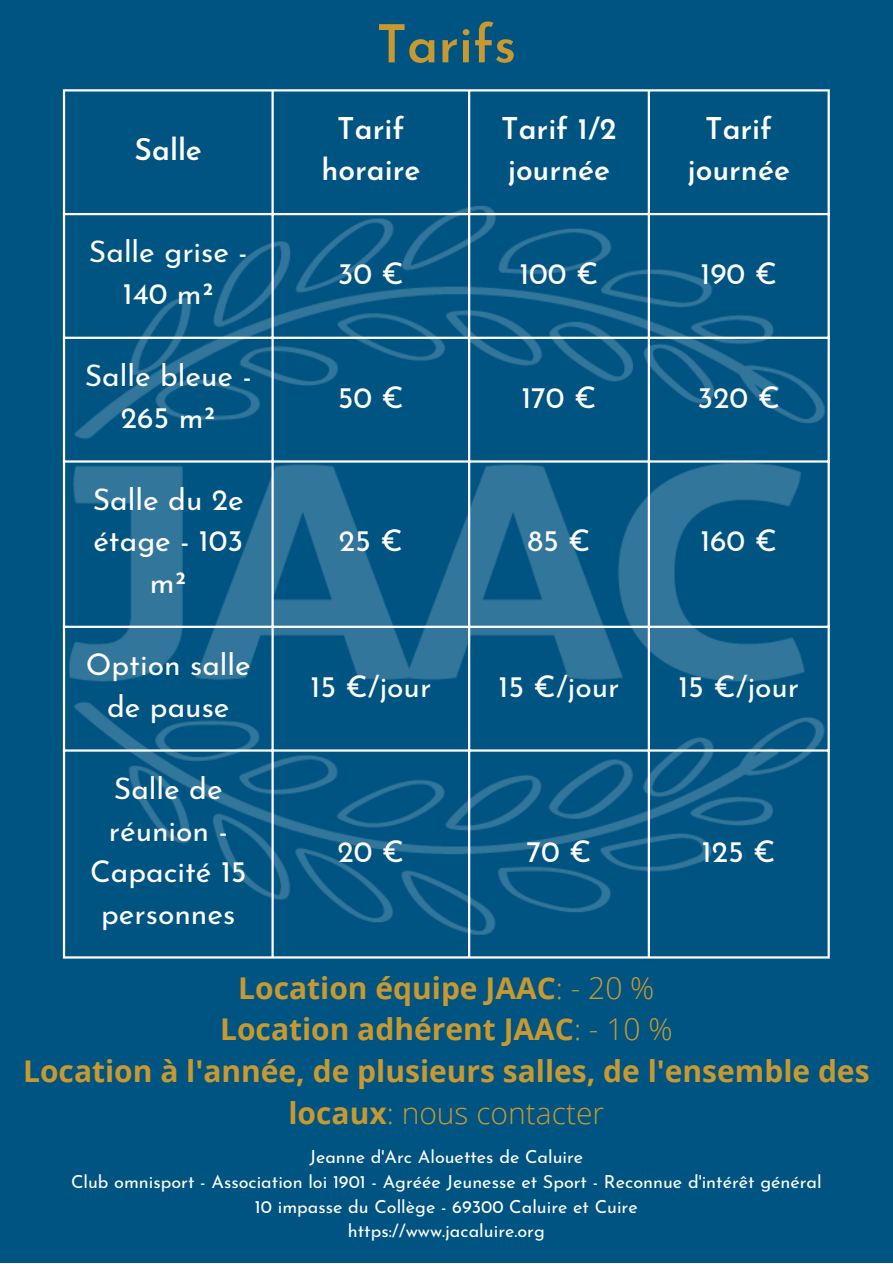
<style>
.page{position:relative;width:893px;height:1264px;background:#fff}
.page>*{position:absolute;margin:0;border:0;box-sizing:border-box;transform-origin:0 0}
.t1{font:600 52.5px "Josefin Sans";color:#c79930}
.t2{font:30px/41.5px "Josefin Sans";color:#fff;text-align:center}
.t3{font:700 30px/41.5px "Open Sans";color:#c79930;text-align:center}
.t4{font:600 30px/41.5px "Josefin Sans";color:#fff;text-align:center}
.t5{font:18px/24.8px "Josefin Sans";color:#fff;text-align:center}
.s1{font-weight:300}
</style>
<div class="page">
<div style="left:0;top:0;width:892px;height:1262px;background:#005482"></div>
<hr style="left:63px;top:91px;width:2px;height:865px;background:#fff">
<hr style="left:271px;top:91px;width:3px;height:865px;background:#fff">
<hr style="left:468px;top:91px;width:2px;height:865px;background:#fff">
<hr style="left:647px;top:91px;width:3px;height:865px;background:#fff">
<hr style="left:827px;top:91px;width:2px;height:865px;background:#fff">
<hr style="left:63px;top:89px;width:766px;height:2px;background:#fff">
<img style="left:62px;top:125px;width:768px;height:834px">
<h2 class="t4" style="left:135px;top:132px;width:69px">Salle</h2>
<h2 class="t2" style="left:89px;top:234px;width:160px">Salle grise -<br>140 m²</h2>
<h2 class="t2" style="left:85px;top:358px;width:168px">Salle bleue -<br>265 m²</h2>
<h2 class="t2" style="left:93px;top:481px;width:152px">Salle du 2e étage - 103 m²</h2>
<h2 class="t2" style="left:86px;top:647px;width:166px">Option salle de pause</h2>
<h2 class="t2" style="left:90px;top:770px;width:158px">Salle de réunion -<br>Capacité 15 personnes</h2>
<h1 class="t1" style="left:376px;top:23px;width:141px">Tarifs</h1>
<h2 class="t4" style="left:321px;top:110px;width:100px">Tarif horaire</h2>
<h2 class="t4" style="left:501px;top:110px;width:117px;text-align:left">Tarif 1/2 journée</h2>
<h2 class="t4" style="left:687px;top:110px;width:104px">Tarif journée</h2>
<h2 class="t2" style="left:337px;top:255px;width:68px">30 €</h2>
<h2 class="t2" style="left:519px;top:255px;width:81px">100 €</h2>
<h2 class="t2" style="left:700px;top:255px;width:78px">190 €</h2>
<h2 class="t2" style="left:338px;top:379px;width:68px">50 €</h2>
<h2 class="t2" style="left:521px;top:379px;width:77px">170 €</h2>
<h2 class="t2" style="left:697px;top:379px;width:84px">320 €</h2>
<h2 class="t2" style="left:339px;top:523px;width:65px">25 €</h2>
<h2 class="t2" style="left:527px;top:523px;width:65px">85 €</h2>
<h2 class="t2" style="left:700px;top:523px;width:78px">160 €</h2>
<h2 class="t2" style="left:310px;top:668px;width:122px">15 €/jour</h2>
<h2 class="t2" style="left:498px;top:668px;width:122px">15 €/jour</h2>
<h2 class="t2" style="left:678px;top:668px;width:122px">15 €/jour</h2>
<h2 class="t2" style="left:337px;top:833px;width:68px">20 €</h2>
<h2 class="t2" style="left:526px;top:833px;width:67px">70 €</h2>
<h2 class="t2" style="left:701px;top:833px;width:75px">125 €</h2>
<h2 class="t3" style="left:23px;top:966px;width:847px">Location équipe JAAC<span class="s1">: - 20 %<br></span>Location adhérent JAAC<span class="s1">: - 10 %<br></span>Location à l'année, de plusieurs salles, de l'ensemble des locaux<span class="s1">: nous contacter</span></h2>
<p class="t5" style="left:71px;top:1146px;width:752px">Jeanne d'Arc Alouettes de Caluire<br>Club omnisport - Association loi 1901 - Agréée Jeunesse et Sport - Reconnue d'intérêt général 10 impasse du Collège - 69300 Caluire et Cuire<br>https://www.jacaluire.org</p>
</div>
